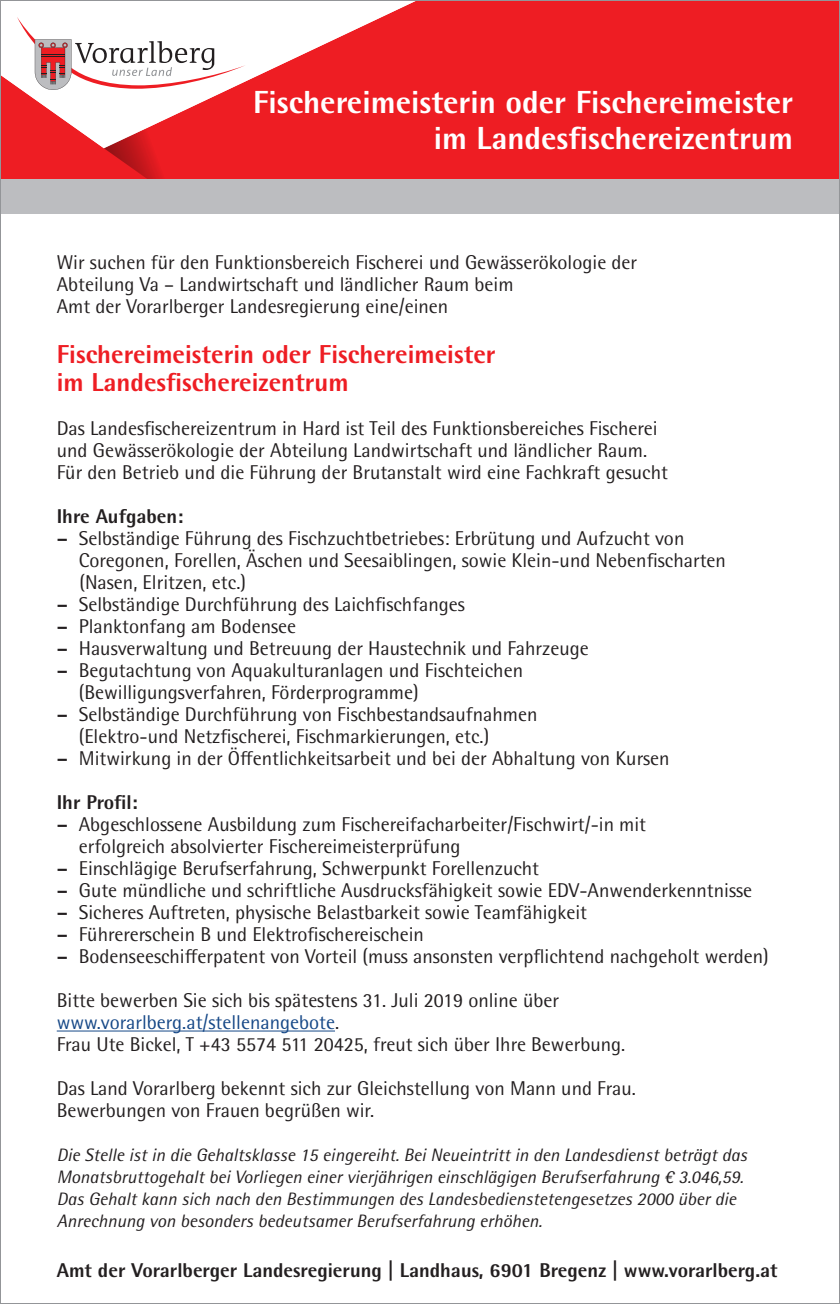
<style>
.page{position:relative;width:840px;height:1304px;background:#fff}
.page>*{position:absolute;margin:0;border:0;box-sizing:border-box;transform-origin:0 0}
.t1{font:800 32px/36px "Rotis Semi Sans Pro";color:#fff;text-align:right}
.t2{font:800 26px/28px "Rotis Semi Sans Pro";color:#ee1d23}
.t3{font:20px/22px "Rotis Semi Sans Pro";color:#231f20}
.t4{font:800 20px "Rotis Semi Sans Pro";color:#231f20}
.t5{font:italic 18px/22px "Rotis Semi Sans Pro";color:#231f20}
.s1{font-weight:800}
.s2{color:#164887}
</style>
<div class="page">
<div style="left:0;top:0;width:839px;height:183px;background:#ee1d23"></div>
<svg style="left:2px;top:2px;width:412px;height:146px"></svg>
<svg style="left:104px;top:99px;width:105px;height:115px"></svg>
<svg style="left:17px;top:17px;width:229px;height:73px;background:#ebddde"></svg>
<div style="left:0;top:179px;width:839px;height:34px;background:#bcbdc0"></div>
<hr style="left:57px;top:1030px;width:278px;height:1px;background:#164887">
<h1 class="t1" style="left:253px;top:83px;width:541px">Fischereimeisterin oder Fischereimeister im Landesfischereizentrum</h1>
<p class="t3" style="left:57px;top:251px;width:581px">Wir suchen für den Funktionsbereich Fischerei und Gewässerökologie der<br>Abteilung Va – Landwirtschaft und ländlicher Raum beim<br>Amt der Vorarlberger Landesregierung eine/einen</p>
<h2 class="t2" style="left:57px;top:340px;width:440px">Fischereimeisterin oder Fischereimeister im Landesfischereizentrum</h2>
<p class="t3" style="left:57px;top:417px;width:612px">Das Landesfischereizentrum in Hard ist Teil des Funktionsbereiches Fischerei und Gewässerökologie der Abteilung Landwirtschaft und ländlicher Raum.<br>Für den Betrieb und die Führung der Brutanstalt wird eine Fachkraft gesucht</p>
<p class="t4" style="left:57px;top:503px;width:128px">Ihre Aufgaben:</p>
<p class="t3" style="left:79px;top:527px;width:648px;text-indent:-22px"><span class="s1">–</span> Selbständige Führung des Fischzuchtbetriebes: Erbrütung und Aufzucht von<br>Coregonen, Forellen, Äschen und Seesaiblingen, sowie Klein-und Nebenfischarten (Nasen, Elritzen, etc.)</p>
<p class="t3" style="left:57px;top:593px;width:409px"><span class="s1">–</span> Selbständige Durchführung des Laichfischfanges</p>
<p class="t3" style="left:57px;top:615px;width:241px"><span class="s1">–</span> Planktonfang am Bodensee</p>
<p class="t3" style="left:57px;top:637px;width:533px"><span class="s1">–</span> Hausverwaltung und Betreuung der Haustechnik und Fahrzeuge</p>
<p class="t3" style="left:79px;top:659px;width:445px;text-indent:-22px"><span class="s1">–</span> Begutachtung von Aquakulturanlagen und Fischteichen (Bewilligungsverfahren, Förderprogramme)</p>
<p class="t3" style="left:79px;top:703px;width:460px;text-indent:-22px"><span class="s1">–</span> Selbständige Durchführung von Fischbestandsaufnahmen (Elektro-und Netzfischerei, Fischmarkierungen, etc.)</p>
<p class="t3" style="left:57px;top:747px;width:613px"><span class="s1">–</span> Mitwirkung in der Öffentlichkeitsarbeit und bei der Abhaltung von Kursen</p>
<p class="t4" style="left:57px;top:789px;width:82px">Ihr Profil:</p>
<p class="t3" style="left:79px;top:813px;width:568px;text-indent:-22px"><span class="s1">–</span> Abgeschlossene Ausbildung zum Fischereifacharbeiter/Fischwirt/-in mit erfolgreich absolvierter Fischereimeisterprüfung</p>
<p class="t3" style="left:57px;top:857px;width:483px"><span class="s1">–</span> Einschlägige Berufserfahrung, Schwerpunkt Forellenzucht</p>
<p class="t3" style="left:57px;top:879px;width:696px"><span class="s1">–</span> Gute mündliche und schriftliche Ausdrucksfähigkeit sowie EDV-Anwenderkenntnisse</p>
<p class="t3" style="left:57px;top:901px;width:531px"><span class="s1">–</span> Sicheres Auftreten, physische Belastbarkeit sowie Teamfähigkeit</p>
<p class="t3" style="left:57px;top:923px;width:368px"><span class="s1">–</span> Führererschein B und Elektrofischereischein</p>
<p class="t3" style="left:57px;top:945px;width:713px"><span class="s1">–</span> Bodenseeschifferpatent von Vorteil (muss ansonsten verpflichtend nachgeholt werden)</p>
<p class="t3" style="left:57px;top:989px;width:569px">Bitte bewerben Sie sich bis spätestens 31. Juli 2019 online über <span class="s2">www.vorarlberg.at/stellenangebote</span>.<br>Frau Ute Bickel, T +43 5574 511 20425, freut sich über Ihre Bewerbung.</p>
<p class="t3" style="left:57px;top:1077px;width:580px">Das Land Vorarlberg bekennt sich zur Gleichstellung von Mann und Frau.<br>Bewerbungen von Frauen begrüßen wir.</p>
<p class="t5" style="left:57px;top:1144px;width:691px">Die Stelle ist in die Gehaltsklasse 15 eingereiht. Bei Neueintritt in den Landesdienst beträgt das Monatsbruttogehalt bei Vorliegen einer vierjährigen einschlägigen Berufserfahrung € 3.046,59.<br>Das Gehalt kann sich nach den Bestimmungen des Landesbedienstetengesetzes 2000 über die Anrechnung von besonders bedeutsamer Berufserfahrung erhöhen.</p>
<p class="t4" style="left:57px;top:1257px;width:722px">Amt der Vorarlberger Landesregierung | Landhaus, 6901 Bregenz | www.vorarlberg.at</p>
</div>
